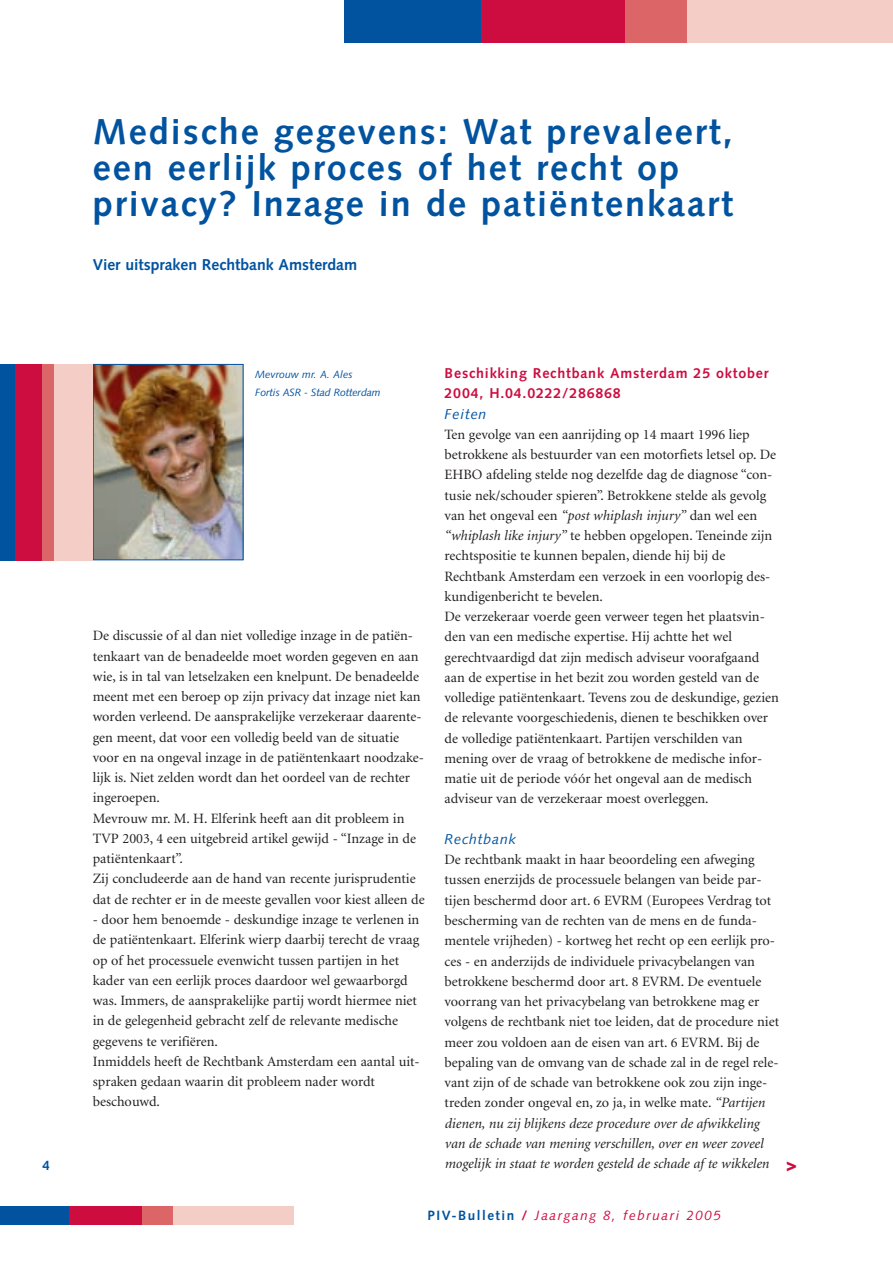
<style>
.page{position:relative;width:893px;height:1262px;background:#fff}
.page>*{position:absolute;margin:0;border:0;box-sizing:border-box;transform-origin:0 0}
.t1{font:700 36px/36px "Syntax";letter-spacing:.055em;color:#0153a0}
.t2{font:700 15.75px "Syntax";color:#0153a0}
.t3{font:14.25px/20.2px "Minion";color:#231f20}
.t4{font:700 14.25px/20.2px "Syntax";letter-spacing:.055em;color:#cd0d40}
.t5{font:italic 14.25px "Syntax";letter-spacing:.055em;color:#0153a0}
.t6{font:italic 13.5px "Syntax";letter-spacing:.11em;color:#cd0d40}
.t7{font:700 13.5px "Syntax";color:#0153a0}
.t8{font:italic 10.5px/18px "Syntax";letter-spacing:-.01em;color:#0153a0}
.s1{font-style:italic}
.s2{font-family:"Syntax";font-weight:900;font-size:18px;color:#cd0d40}
.s3{font-weight:700;font-style:normal;color:#0153a0}
.s4{font-weight:700;font-style:normal}
</style>
<div class="page">
<div style="left:0;top:1206px;width:69px;height:18px;background:#0153a0"></div>
<div style="left:69px;top:1206px;width:73px;height:18px;background:#cd0d40"></div>
<div style="left:142px;top:1206px;width:34px;height:18px;background:#db6567"></div>
<div style="left:174px;top:1206px;width:120px;height:18px;background:#f4cdc7"></div>
<div style="left:344px;top:0;width:137px;height:43px;background:#0153a0"></div>
<div style="left:481px;top:0;width:144px;height:43px;background:#cd0d40"></div>
<div style="left:625px;top:0;width:66px;height:43px;background:#db6567"></div>
<div style="left:687px;top:0;width:205px;height:43px;background:#f4cdc7"></div>
<img style="left:95px;top:366px;width:146px;height:192px">
<div style="left:93px;top:364px;width:150px;height:196px;border:1px solid #0153a0"></div>
<div style="left:0;top:364px;width:15px;height:196px;background:#0153a0"></div>
<div style="left:15px;top:364px;width:27px;height:196px;background:#cd0d40"></div>
<div style="left:42px;top:364px;width:13px;height:196px;background:#db6567"></div>
<div style="left:54px;top:364px;width:39px;height:196px;background:#f4cdc7"></div>
<p class="t7" style="left:43px;top:1160px;width:9px">4</p>
<h1 class="t1" style="left:93px;top:117px;width:642px">Medische gegevens: Wat prevaleert, een eerlijk proces of het recht op privacy? Inzage in de patiëntenkaart</h1>
<p class="t2" style="left:93px;top:258px;width:266px">Vier uitspraken Rechtbank Amsterdam</p>
<p class="t8" style="left:255px;top:366px;width:127px">Mevrouw mr. A. Ales<br>Fortis ASR - Stad Rotterdam</p>
<p class="t3" style="left:93px;top:627px;width:333px">De discussie of al dan niet volledige inzage in de patiën&shy;tenkaart van de benadeelde moet worden gegeven en aan wie, is in tal van letselzaken een knelpunt. De benadeelde meent met een beroep op zijn privacy dat inzage niet kan worden verleend. De aansprakelijke verzekeraar daarente&shy;gen meent, dat voor een volledig beeld van de situatie voor en na ongeval inzage in de patiëntenkaart noodzake&shy;lijk is. Niet zelden wordt dan het oordeel van de rechter ingeroepen.<br>Mevrouw mr. M. H. Elferink heeft aan dit probleem in TVP 2003, 4 een uitgebreid artikel gewijd - “Inzage in de patiëntenkaart”.<br>Zij concludeerde aan de hand van recente jurisprudentie dat de rechter er in de meeste gevallen voor kiest alleen de</p>
<p class="t3" style="left:93px;top:910px;width:328px">- door hem benoemde - deskundige inzage te verlenen in de patiëntenkaart. Elferink wierp daarbij terecht de vraag op of het processuele evenwicht tussen partijen in het kader van een eerlijk proces daardoor wel gewaarborgd was. Immers, de aansprakelijke partij wordt hiermee niet in de gelegenheid gebracht zelf de relevante medische gegevens te verifiëren.<br>Inmiddels heeft de Rechtbank Amsterdam een aantal uit&shy;spraken gedaan waarin dit probleem nader wordt beschouwd.</p>
<p class="t4" style="left:444px;top:364px;width:325px">Beschikking Rechtbank Amsterdam 25 oktober<br>2004, H.04.0222/286868</p>
<p class="t5" style="left:444px;top:408px;width:43px">Feiten</p>
<p class="t3" style="left:444px;top:425px;width:336px">Ten gevolge van een aanrijding op 14 maart 1996 liep betrokkene als bestuurder van een motorfiets letsel op. De EHBO afdeling stelde nog dezelfde dag de diagnose “con&shy;tusie nek/schouder spieren”. Betrokkene stelde als gevolg van het ongeval een <span class="s1">“post whiplash injury”</span> dan wel een <span class="s1">“whiplash like injury”</span> te hebben opgelopen. Teneinde zijn rechtspositie te kunnen bepalen, diende hij bij de Rechtbank Amsterdam een verzoek in een voorlopig des&shy;kundigenbericht te bevelen.<br>De verzekeraar voerde geen verweer tegen het plaatsvin&shy;den van een medische expertise. Hij achtte het wel gerechtvaardigd dat zijn medisch adviseur voorafgaand aan de expertise in het bezit zou worden gesteld van de volledige patiëntenkaart. Tevens zou de deskundige, gezien de relevante voorgeschiedenis, dienen te beschikken over de volledige patiëntenkaart. Partijen verschilden van mening over de vraag of betrokkene de medische infor&shy;matie uit de periode vóór het ongeval aan de medisch adviseur van de verzekeraar moest overleggen.</p>
<p class="t5" style="left:444px;top:833px;width:73px">Rechtbank</p>
<p class="t3" style="left:444px;top:850px;width:354px">De rechtbank maakt in haar beoordeling een afweging<br>tussen enerzijds de processuele belangen van beide par-<br>tijen beschermd door art. 6 EVRM (Europees Verdrag tot bescherming van de rechten van de mens en de funda&shy;mentele vrijheden) - kortweg het recht op een eerlijk pro-<br>ces - en anderzijds de individuele privacybelangen van betrokkene beschermd door art. 8 EVRM. De eventuele voorrang van het privacybelang van betrokkene mag er volgens de rechtbank niet toe leiden, dat de procedure niet meer zou voldoen aan de eisen van art. 6 EVRM. Bij de bepaling van de omvang van de schade zal in de regel rele&shy;vant zijn of de schade van betrokkene ook zou zijn inge&shy;treden zonder ongeval en, zo ja, in welke mate. <span class="s1">“Partijen dienen, nu zij blijkens deze procedure over de afwikkeling<br>van de schade van mening verschillen, over en weer zoveel mogelijk in staat te worden gesteld de schade af te wikkelen</span> <span class="s2">&gt;</span></p>
<p class="t6" style="left:427px;top:1210px;width:295px"><span class="s3">PIV-Bulletin</span> <span class="s4">/</span> Jaargang 8, februari 2005</p>
</div>
